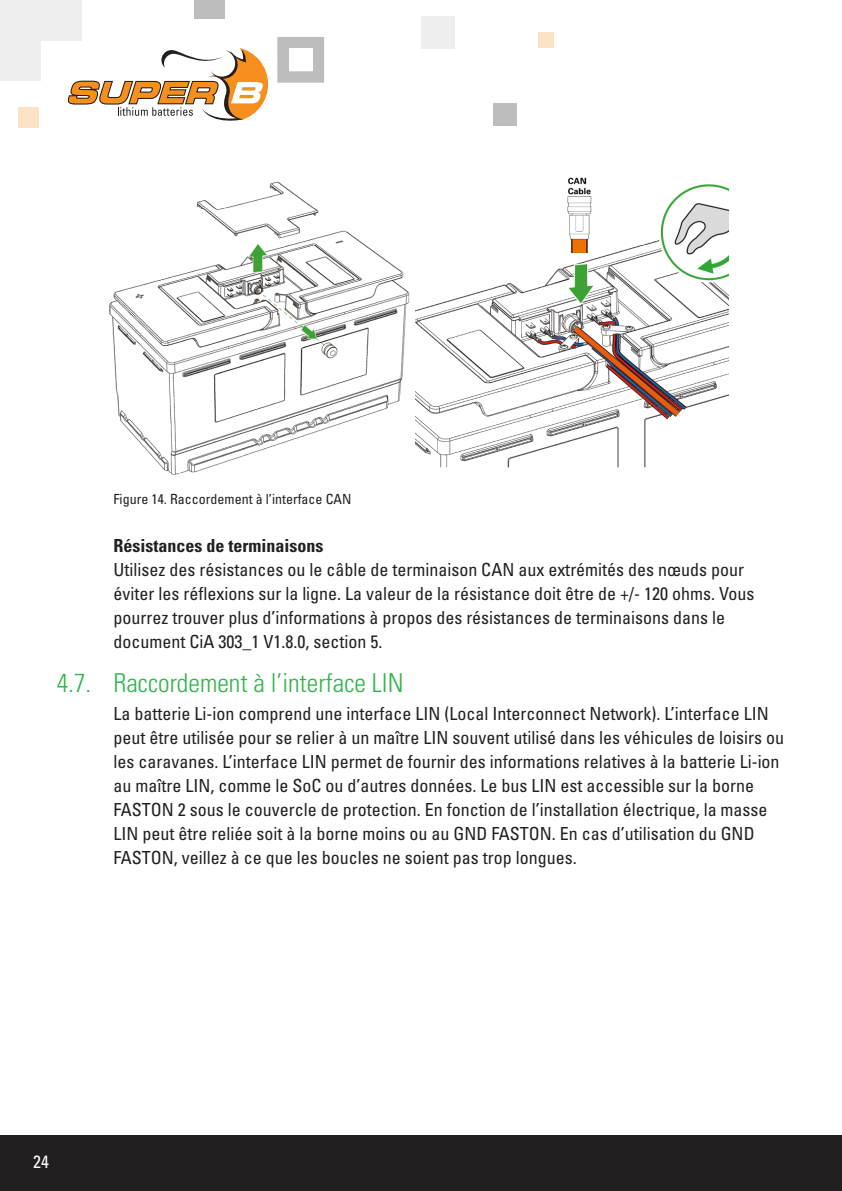
<style>
.page{position:relative;width:842px;height:1191px;background:#fff}
.page>*{position:absolute;margin:0;border:0;box-sizing:border-box;transform-origin:0 0}
.t1{font:300 condensed 26px "Univers LT Std";color:#31b44a}
.t2{font:condensed 18px/24px "Univers LT Std";color:#231f20}
.t3{font:700 condensed 18px "Univers LT Std";color:#231f20}
.t4{font:condensed 17.8px "Univers LT Std";color:#fff}
.t5{font:condensed 14px "Univers LT Std";color:#231f20}
</style>
<div class="page">
<div style="left:0;top:1135px;width:842px;height:56px;background:#231f20"></div>
<div style="left:493px;top:103px;width:23px;height:23px;background:#bdbdbd"></div>
<div style="left:538px;top:32px;width:16px;height:16px;background:#fce2c4"></div>
<div style="left:421px;top:17px;width:34px;height:32px;background:#eee"></div>
<svg style="left:277px;top:37px;width:47px;height:46px;background:#bfbfbf"></svg>
<div style="left:289px;top:48px;width:23px;height:23px;background:#fff"></div>
<div style="left:19px;top:107px;width:20px;height:20px;background:#fce2c4"></div>
<div style="left:0;top:40px;width:41px;height:40px;background:#eee"></div>
<div style="left:0;top:0;width:41px;height:40px;background:#eee"></div>
<div style="left:41px;top:0;width:41px;height:40px;background:#eee"></div>
<div style="left:194px;top:0;width:31px;height:18px;background:#bdbdbd"></div>
<svg style="left:67px;top:48px;width:201px;height:73px"></svg>
<img style="left:109px;top:181px;width:301px;height:294px">
<img style="left:415px;top:184px;width:313px;height:284px">
<img style="left:567px;top:177px;width:24px;height:75px">
<p class="t5" style="left:113px;top:490px;width:239px">Figure 14. Raccordement à l’interface CAN</p>
<p class="t3" style="left:113px;top:535px;width:211px">Résistances de terminaisons</p>
<p class="t2" style="left:113px;top:557px;width:643px">Utilisez des résistances ou le câble de terminaison CAN aux extrémités des nœuds pour éviter les réflexions sur la ligne. La valeur de la résistance doit être de +/- 120 ohms. Vous pourrez trouver plus d’informations à propos des résistances de terminaisons dans le document CiA 303_1 V1.8.0, section 5.</p>
<p class="t1" style="left:57px;top:667px;width:348px">4.7. Raccordement à l’interface LIN</p>
<p class="t2" style="left:113px;top:701px;width:672px">La batterie Li-ion comprend une interface LIN (Local Interconnect Network). L’interface LIN peut être utilisée pour se relier à un maître LIN souvent utilisé dans les véhicules de loisirs ou les caravanes. L’interface LIN permet de fournir des informations relatives à la batterie Li-ion au maître LIN, comme le SoC ou d’autres données. Le bus LIN est accessible sur la borne FASTON 2 sous le couvercle de protection. En fonction de l’installation électrique, la masse LIN peut être reliée soit à la borne moins ou au GND FASTON. En cas d’utilisation du GND FASTON, veillez à ce que les boucles ne soient pas trop longues.</p>
<p class="t4" style="left:33px;top:1150px;width:17px">24</p>
</div>
